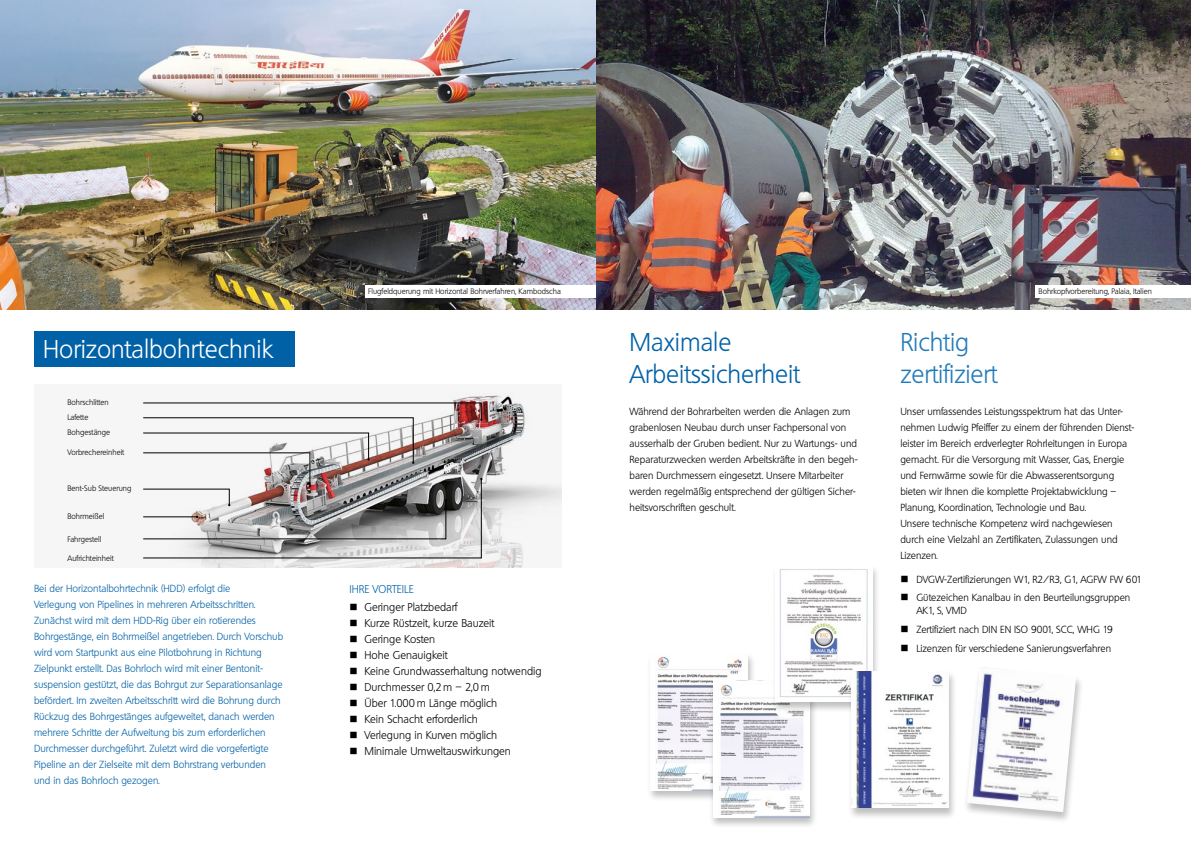
<style>
.page{position:relative;width:1191px;height:842px;background:#fff}
.page>*{position:absolute;margin:0;border:0;box-sizing:border-box;transform-origin:0 0}
.t1{font:300 25px/32px "Quebec";color:#0061a7}
.t2{font:300 25px "Quebec";color:#fff}
.t3{font:300 25px/32px "Quebec";color:#217ab9}
.t4{font:300 11px "Quebec";color:#000}
.t5{font:300 11px "Quebec";color:#0061a7}
.t6{font:300 10px/16px "Quebec";color:#000}
.t7{font:300 10px/16px "Quebec";color:#0061a7}
.t8{font:300 7.7px/14.9px "Quebec";color:#000}
</style>
<div class="page">
<div style="left:646px;top:652px;width:110px;height:150px;background:#000;opacity:.25"></div>
<img style="left:651px;top:653px;width:97px;height:137px">
<div style="left:709px;top:680px;width:108px;height:149px;background:#000;opacity:.25"></div>
<img style="left:713px;top:681px;width:96px;height:136px">
<div style="left:771px;top:564px;width:109px;height:149px;background:#000;opacity:.25"></div>
<img style="left:775px;top:565px;width:97px;height:137px">
<div style="left:847px;top:670px;width:109px;height:149px;background:#000;opacity:.25"></div>
<img style="left:851px;top:671px;width:98px;height:137px">
<div style="left:962px;top:666px;width:122px;height:158px;background:#000;opacity:.25"></div>
<img style="left:966px;top:667px;width:110px;height:145px">
<img style="left:0;top:0;width:1191px;height:309px">
<div style="left:34px;top:331px;width:261px;height:36px;background:#0061a7"></div>
<div style="left:34px;top:384px;width:527px;height:184px;background:#f6f6f6"></div>
<img style="left:143px;top:395px;width:418px;height:173px">
<svg style="left:143px;top:403px;width:339px;height:155px"></svg>
<div style="left:365px;top:285px;width:230px;height:13px;background:#fff"></div>
<div style="left:1035px;top:285px;width:156px;height:13px;background:#fff"></div>
<h1 class="t2" style="left:43px;top:333px;width:232px">Horizontalbohrtechnik</h1>
<p class="t8" style="left:67px;top:395px;width:44px">Bohrschlitten<br>Lafette<br>Bohgestänge</p>
<p class="t8" style="left:67px;top:445px;width:58px">Vorbrechereinheit</p>
<p class="t8" style="left:67px;top:481px;width:65px">Bent-Sub Steuerung</p>
<p class="t8" style="left:67px;top:509px;width:38px">Bohrmeißel</p>
<p class="t8" style="left:67px;top:531px;width:35px">Fahrgestell</p>
<p class="t8" style="left:67px;top:551px;width:48px">Aufrichteinheit</p>
<p class="t7" style="left:34px;top:580px;width:251px">Bei der Horizontalbohrtechnik (HDD) erfolgt die<br>Verlegung von Pipelines in mehreren Arbeitsschritten.<br>Zunächst wird mit dem HDD-Rig über ein rotierendes Bohrgestänge, ein Bohrmeißel angetrieben. Durch Vorschub wird vom Startpunkt aus eine Pilotbohrung in Richtung Zielpunkt erstellt. Das Bohrloch wird mit einer Bentonit&shy;suspension gestützt, die das Bohrgut zur Separationsanlage befördert. Im zweiten Arbeitsschritt wird die Bohrung durch Rückzug des Bohrgestänges aufgeweitet, danach werden mehrere Schritte der Aufweitung bis zum erforderlichen Durchmesser durchgeführt. Zuletzt wird die vorgefertigte Pipeline an der Zielseite mit dem Bohrstrang verbunden und in das Bohrloch gezogen.</p>
<p class="t8" style="left:368px;top:284px;width:194px">Flugfeldquerung mit Horizontal Bohrverfahren, Kambodscha</p>
<p class="t8" style="left:1038px;top:284px;width:115px">Bohrkopfvorbereitung, Palaia, Italien</p>
<p class="t5" style="left:349px;top:582px;width:66px">IHRE VORTEILE</p>
<p class="t4" style="left:349px;top:600px;width:109px">■ Geringer Platzbedarf</p>
<p class="t4" style="left:349px;top:616px;width:146px">■ Kurze Rüstzeit, kurze Bauzeit</p>
<p class="t4" style="left:349px;top:632px;width:87px">■ Geringe Kosten</p>
<p class="t4" style="left:349px;top:648px;width:100px">■ Hohe Genauigkeit</p>
<p class="t4" style="left:349px;top:664px;width:193px">■ Keine Grundwasserhaltung notwendig</p>
<p class="t4" style="left:349px;top:680px;width:142px">■ Durchmesser 0,2 m – 2,0 m</p>
<p class="t4" style="left:349px;top:696px;width:149px">■ Über 1.000 m Länge möglich</p>
<p class="t4" style="left:349px;top:712px;width:130px">■ Kein Schacht erforderlich</p>
<p class="t4" style="left:349px;top:728px;width:149px">■ Verlegung in Kurven möglich</p>
<p class="t4" style="left:349px;top:744px;width:163px">■ Minimale Umweltauswirkungen</p>
<h1 class="t1" style="left:629px;top:326px;width:172px">Maximale<br>Arbeitssicherheit</h1>
<p class="t6" style="left:629px;top:403px;width:230px">Während der Bohrarbeiten werden die Anlagen zum grabenlosen Neubau durch unser Fachpersonal von ausserhalb der Gruben bedient. Nur zu Wartungs- und Reparaturzwecken werden Arbeitskräfte in den begeh&shy;baren Durchmessern eingesetzt. Unsere Mitarbeiter werden regelmäßig entsprechend der gültigen Sicher&shy;heitsvorschriften geschult.</p>
<h1 class="t3" style="left:900px;top:326px;width:99px">Richtig zertifiziert</h1>
<p class="t6" style="left:900px;top:403px;width:236px">Unser umfassendes Leistungsspektrum hat das Unter&shy;nehmen Ludwig Pfeiffer zu einem der führenden Dienst&shy;leister im Bereich erdverlegter Rohrleitungen in Europa gemacht. Für die Versorgung mit Wasser, Gas, Energie und Fernwärme sowie für die Abwasserentsorgung bieten wir Ihnen die komplette Projektabwicklung – Planung, Koordination, Technologie und Bau.<br>Unsere technische Kompetenz wird nachgewiesen durch eine Vielzahl an Zertifikaten, Zulassungen und Lizenzen.</p>
<p class="t6" style="left:900px;top:572px;width:243px">■ DVGW-Zertifizierungen W1, R2/R3, G1, AGFW FW 601</p>
<p class="t6" style="left:916px;top:591px;width:215px;line-height:13px;text-indent:-16px">■ Gütezeichen Kanalbau in den Beurteilungsgruppen<br>AK1, S, VMD</p>
<p class="t6" style="left:900px;top:622px;width:214px">■ Zertifiziert nach DIN EN ISO 9001, SCC, WHG 19</p>
<p class="t6" style="left:900px;top:641px;width:212px">■ Lizenzen für verschiedene Sanierungsverfahren</p>
</div>
